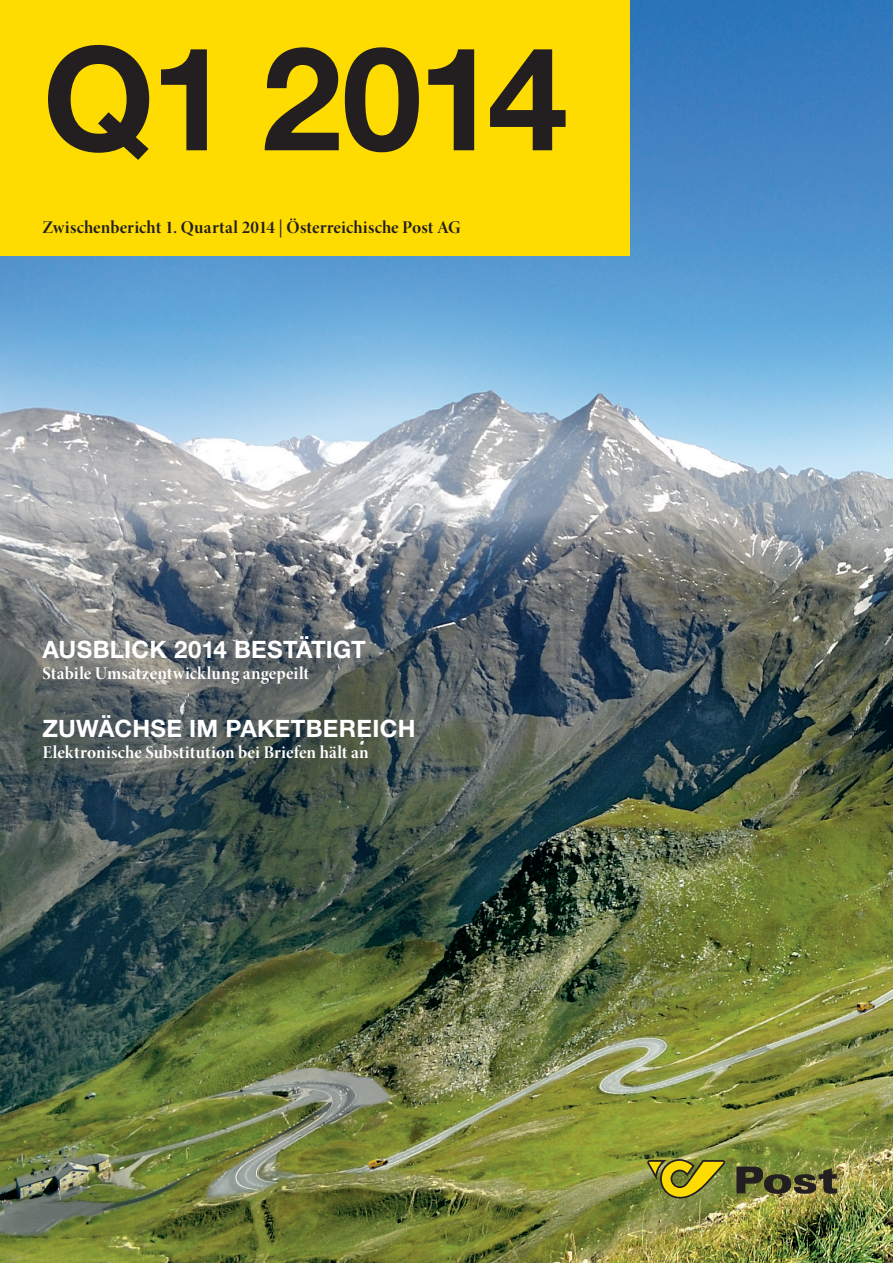
<style>
.page{position:relative;width:893px;height:1263px;background:#fff}
.page>*{position:absolute;margin:0;border:0;box-sizing:border-box;transform-origin:0 0}
.t1{font:700 144.15px "Helvetica Neue LT Std";letter-spacing:-.03em;color:#231f20}
.t2{font:700 24px "Helvetica Neue LT Std";letter-spacing:.01em;color:#fff}
.t3{font:18px "Minion Pro Bold Disp";letter-spacing:.005em;color:#fff}
.t4{font:18px "Minion Pro Bold Disp";letter-spacing:.005em;color:#231f20}
</style>
<div class="page">
<img style="left:0;top:0;width:893px;height:1263px">
<svg style="left:0;top:182px;width:893px;height:463px;background:#83a3ba"></svg>
<svg style="left:647px;top:1159px;width:78px;height:39px;background:#a09923"></svg>
<svg style="left:736px;top:1166px;width:101px;height:28px;background:#5a5b33"></svg>
<div style="left:0;top:0;width:629px;height:255px;background:#ffdc01"></div>
<h1 class="t1" style="left:43px;top:10px;width:527px">Q1 2014</h1>
<p class="t4" style="left:43px;top:215px;width:420px">Zwischenbericht 1. Quartal 2014 | Österreichische Post AG</p>
<h2 class="t2" style="left:43px;top:634px;width:325px">AUSBLICK 2014 BESTÄTIGT</h2>
<p class="t3" style="left:43px;top:661px;width:268px">Stabile Umsatzentwicklung angepeilt</p>
<h2 class="t2" style="left:43px;top:714px;width:375px">ZUWÄCHSE IM PAKETBEREICH</h2>
<p class="t3" style="left:43px;top:741px;width:328px">Elektronische Substitution bei Briefen hält an</p>
</div>
